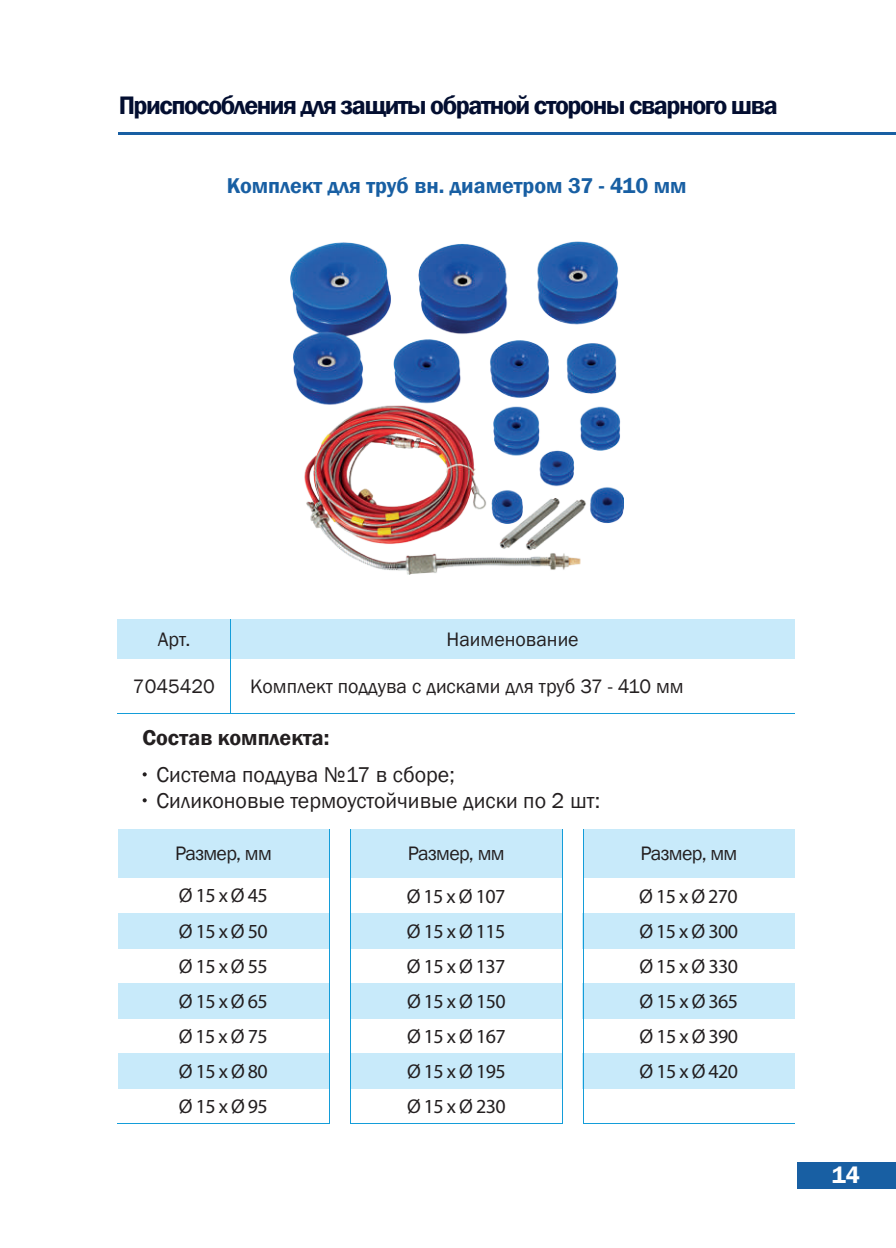
<style>
.page{position:relative;width:896px;height:1248px;background:#fff}
.page>*{position:absolute;margin:0;border:0;box-sizing:border-box;transform-origin:0 0}
.t1{font:600 26px "Franklin Gothic";letter-spacing:-.055em;color:#030e30}
.t2{font:600 24px "Franklin Gothic";color:#fff}
.t3{font:22px/26px "Franklin Gothic";color:#231f20}
.t4{font:600 22px "Franklin Gothic";color:#185fa3}
.t5{font:600 22px "Franklin Gothic";color:#231f20}
.t6{font:20px/35.2px "Myriad Pro";letter-spacing:-.03em;color:#231f20;text-align:justify}
.t7{font:20px "Franklin Gothic";color:#231f20}
.t8{font:20px "Franklin Gothic";letter-spacing:-.03em;color:#231f20}
</style>
<div class="page">
<div style="left:797px;top:1162px;width:99px;height:26px;background:#185fa3"></div>
<hr style="left:118px;top:132px;width:778px;height:2px;background:#185fa3">
<img style="left:290px;top:241px;width:334px;height:333px">
<div style="left:583px;top:828px;width:212px;height:49px;background:#c8eafa"></div>
<div style="left:583px;top:912px;width:212px;height:36px;background:#c8eafa"></div>
<div style="left:583px;top:983px;width:212px;height:35px;background:#c8eafa"></div>
<div style="left:583px;top:1053px;width:212px;height:35px;background:#c8eafa"></div>
<div style="left:350px;top:828px;width:212px;height:49px;background:#c8eafa"></div>
<div style="left:350px;top:912px;width:212px;height:36px;background:#c8eafa"></div>
<div style="left:350px;top:983px;width:212px;height:35px;background:#c8eafa"></div>
<div style="left:350px;top:1053px;width:212px;height:35px;background:#c8eafa"></div>
<div style="left:118px;top:828px;width:211px;height:49px;background:#c8eafa"></div>
<div style="left:118px;top:912px;width:211px;height:36px;background:#c8eafa"></div>
<div style="left:118px;top:983px;width:211px;height:35px;background:#c8eafa"></div>
<div style="left:118px;top:1053px;width:211px;height:35px;background:#c8eafa"></div>
<hr style="left:583px;top:829px;width:1px;height:294px;background:#149dd9">
<hr style="left:329px;top:828px;width:1px;height:295px;background:#149dd9">
<hr style="left:350px;top:829px;width:1px;height:294px;background:#149dd9">
<hr style="left:562px;top:829px;width:1px;height:294px;background:#149dd9">
<hr style="left:583px;top:1123px;width:211px;height:1px;background:#149dd9">
<hr style="left:351px;top:1123px;width:211px;height:1px;background:#149dd9">
<hr style="left:117px;top:1123px;width:212px;height:1px;background:#149dd9">
<svg style="left:143px;top:772px;width:4px;height:4px"></svg>
<svg style="left:143px;top:798px;width:4px;height:4px"></svg>
<div style="left:117px;top:619px;width:678px;height:40px;background:#c8eafa"></div>
<hr style="left:117px;top:712px;width:678px;height:1px;background:#149dd9">
<hr style="left:230px;top:619px;width:1px;height:94px;background:#149dd9">
<h1 class="t1" style="left:119px;top:89px;width:660px">Приспособления для защиты обратной стороны сварного шва</h1>
<p class="t4" style="left:227px;top:172px;width:461px">Комплект для труб вн. диаметром 37 - 410 мм</p>
<p class="t7" style="left:158px;top:626px;width:34px">Арт.</p>
<p class="t7" style="left:133px;top:673px;width:84px">7045420</p>
<p class="t7" style="left:250px;top:673px;width:435px">Комплект поддува с дисками для труб 37 - 410 мм</p>
<p class="t7" style="left:446px;top:626px;width:134px">Наименование</p>
<p class="t5" style="left:142px;top:724px;width:189px">Состав комплекта:</p>
<p class="t3" style="left:156px;top:761px;width:445px">Система поддува №17 в сборе;<br>Силиконовые термоустойчивые диски по 2 шт:</p>
<p class="t8" style="left:175px;top:840px;width:98px">Размер, мм</p>
<p class="t8" style="left:408px;top:840px;width:98px">Размер, мм</p>
<p class="t8" style="left:640px;top:840px;width:98px">Размер, мм</p>
<p class="t6" style="left:179px;top:877px;width:90px">Ø 15 х Ø 45<br>Ø 15 х Ø 50</p>
<p class="t6" style="left:179px;top:948px;width:90px">Ø 15 х Ø 55</p>
<p class="t6" style="left:179px;top:983px;width:90px">Ø 15 х Ø 65<br>Ø 15 х Ø 75<br>Ø 15 х Ø 80<br>Ø 15 х Ø 95</p>
<p class="t6" style="left:407px;top:877px;width:100px">Ø 15 х Ø 107<br>Ø 15 х Ø 115<br>Ø 15 х Ø 137<br>Ø 15 х Ø 150<br>Ø 15 х Ø 167<br>Ø 15 х Ø 195</p>
<p class="t6" style="left:639px;top:877px;width:100px">Ø 15 х Ø 270<br>Ø 15 х Ø 300<br>Ø 15 х Ø 330<br>Ø 15 х Ø 365<br>Ø 15 х Ø 390<br>Ø 15 х Ø 420</p>
<p class="t6" style="left:407px;top:1088px;width:100px">Ø 15 х Ø 230</p>
<p class="t2" style="left:831px;top:1159px;width:30px">14</p>
</div>
